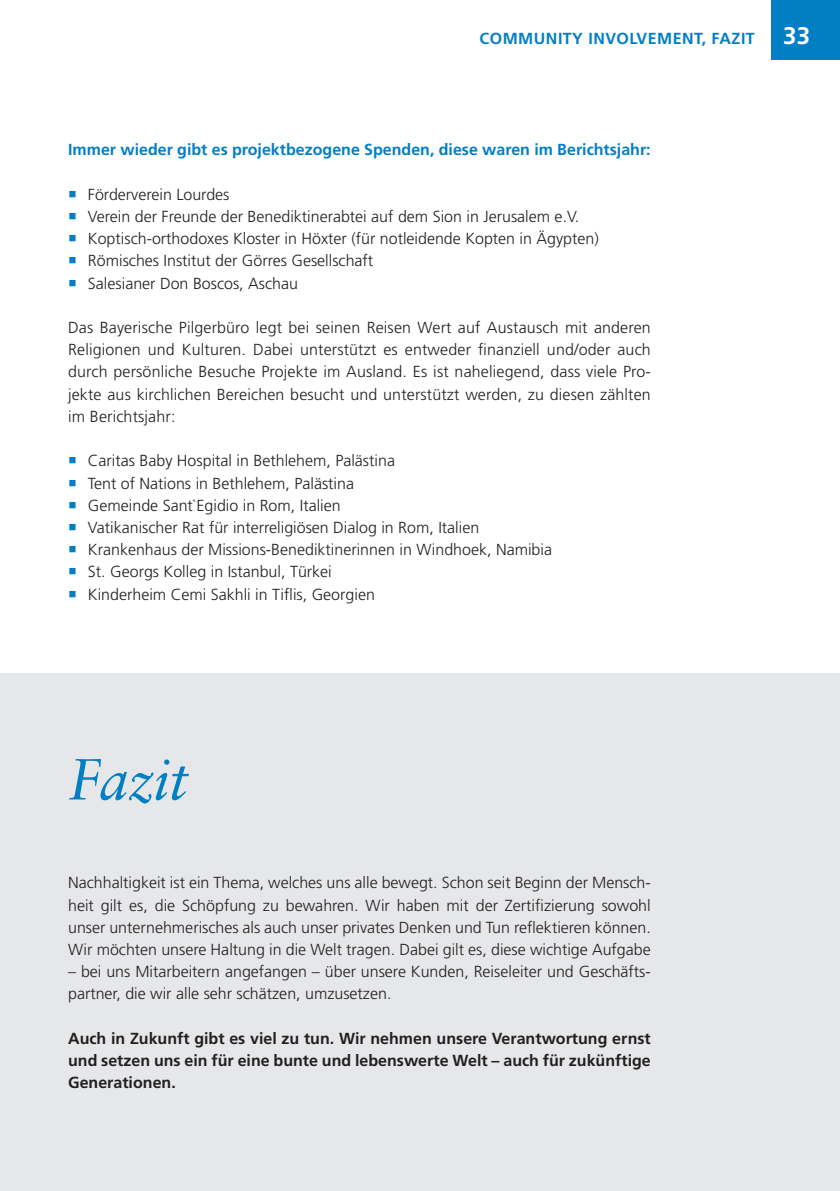
<style>
.page{position:relative;width:840px;height:1191px;background:#fff}
.page>*{position:absolute;margin:0;border:0;box-sizing:border-box;transform-origin:0 0}
.t1{font:italic 58px "Sabon LT";letter-spacing:-.01em;color:#007fc5}
.t2{font:300 16px/22.2px "Frutiger LT";color:#231f20}
.t3{font:700 16px/22.2px "Frutiger LT";color:#231f20;text-align:justify}
.t4{font:700 16px "Frutiger LT";color:#007fc5}
.t5{font:700 16px "Frutiger LT";letter-spacing:.03em;color:#007fc5}
.s1{font-size:24px;color:#fff}
</style>
<div class="page">
<div style="left:0;top:673px;width:839px;height:518px;background:#e6e7e9"></div>
<div style="left:771px;top:0;width:68px;height:60px;background:#007fc5"></div>
<p class="t5" style="left:479px;top:29px;width:332px">COMMUNITY INVOLVEMENT, FAZIT <span class="s1">33</span></p>
<p class="t4" style="left:68px;top:140px;width:584px">Immer wieder gibt es projektbezogene Spenden, diese waren im Berichtsjahr:</p>
<p class="t2" style="left:88px;top:183px;width:512px">Förderverein Lourdes<br>Verein der Freunde der Benediktinerabtei auf dem Sion in Jerusalem e.V.<br>Koptisch-orthodoxes Kloster in Höxter (für notleidende Kopten in Ägypten)<br>Römisches Institut der Görres Gesellschaft<br>Salesianer Don Boscos, Aschau</p>
<p class="t2" style="left:68px;top:317px;width:584px;text-align:justify">Das Bayerische Pilgerbüro legt bei seinen Reisen Wert auf Austausch mit anderen Religionen und Kulturen. Dabei unterstützt es entweder finanziell und/oder auch durch persönliche Besuche Projekte im Ausland. Es ist naheliegend, dass viele Pro&shy;jekte aus kirchlichen Bereichen besucht und unterstützt werden, zu diesen zählten im Berichtsjahr:</p>
<p class="t2" style="left:88px;top:450px;width:465px">Caritas Baby Hospital in Bethlehem, Palästina<br>Tent of Nations in Bethlehem, Palästina<br>Gemeinde Sant`Egidio in Rom, Italien<br>Vatikanischer Rat für interreligiösen Dialog in Rom, Italien Krankenhaus der Missions-Benediktinerinnen in Windhoek, Namibia St. Georgs Kolleg in Istanbul, Türkei<br>Kinderheim Cemi Sakhli in Tiflis, Georgien</p>
<h1 class="t1" style="left:68px;top:745px;width:122px">Fazit</h1>
<p class="t2" style="left:68px;top:872px;width:584px;text-align:justify">Nachhaltigkeit ist ein Thema, welches uns alle bewegt. Schon seit Beginn der Mensch&shy;heit gilt es, die Schöpfung zu bewahren. Wir haben mit der Zertifizierung sowohl unser unternehmerisches als auch unser privates Denken und Tun reflektieren können.<br>Wir möchten unsere Haltung in die Welt tragen. Dabei gilt es, diese wichtige Aufgabe</p>
<p class="t2" style="left:68px;top:960px;width:584px">– bei uns Mitarbeitern angefangen – über unsere Kunden, Reiseleiter und Geschäfts&shy;partner, die wir alle sehr schätzen, umzusetzen.</p>
<p class="t3" style="left:68px;top:1027px;width:584px">Auch in Zukunft gibt es viel zu tun. Wir nehmen unsere Verantwortung ernst und setzen uns ein für eine bunte und lebenswerte Welt – auch für zukünftige Generationen.</p>
</div>
